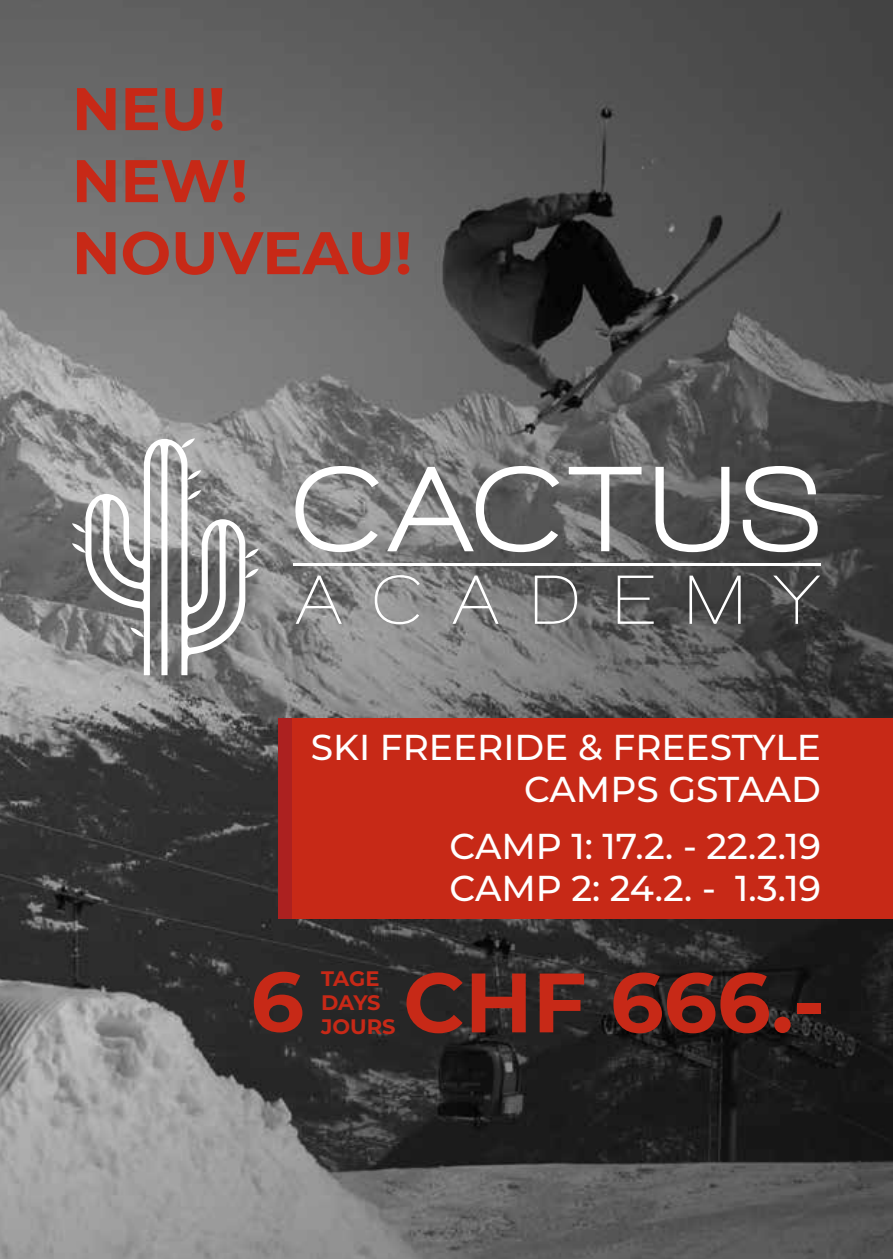
<style>
.page{position:relative;width:893px;height:1259px;background:#fff}
.page>*{position:absolute;margin:0;border:0;box-sizing:border-box;transform-origin:0 0}
.t1{font:700 84px "Montserrat";color:#c72917}
.t2{font:700 60px/72px "Montserrat";color:#c72917}
.t3{font:500 36px/42px "Montserrat";color:#fff;text-align:right}
.t4{font:700 21px/24px "Montserrat";letter-spacing:-.005em;color:#c72917}
</style>
<div class="page">
<img style="left:0;top:0;width:893px;height:1259px">
<div style="left:291px;top:718px;width:602px;height:200px;background:#c72917"></div>
<div style="left:278px;top:718px;width:13px;height:200px;background:#ac2120"></div>
<svg style="left:295px;top:466px;width:84px;height:86px"></svg>
<svg style="left:387px;top:466px;width:172px;height:86px"></svg>
<svg style="left:569px;top:467px;width:73px;height:84px"></svg>
<svg style="left:655px;top:467px;width:74px;height:85px"></svg>
<svg style="left:743px;top:466px;width:75px;height:86px"></svg>
<svg style="left:296px;top:575px;width:46px;height:49px;background:#919191"></svg>
<svg style="left:375px;top:575px;width:45px;height:49px;background:#a0a0a0"></svg>
<svg style="left:452px;top:575px;width:47px;height:49px;background:#8e8e8e"></svg>
<svg style="left:535px;top:575px;width:42px;height:49px;background:#7f7f7f"></svg>
<svg style="left:618px;top:575px;width:36px;height:49px;background:#6f6f6f"></svg>
<svg style="left:689px;top:575px;width:52px;height:49px;background:#666"></svg>
<svg style="left:773px;top:575px;width:47px;height:49px;background:#555"></svg>
<hr style="left:294px;top:563px;width:527px;height:2px;background:#fff">
<svg style="left:72px;top:438px;width:187px;height:237px"></svg>
<h2 class="t2" style="left:72px;top:70px;width:342px">NEU!<br>NEW!<br>NOUVEAU!</h2>
<p class="t3" style="left:311px;top:725px;width:512px">SKI FREERIDE &amp; FREESTYLE<br>CAMPS GSTAAD</p>
<p class="t3" style="left:450px;top:824px;width:373px;text-align:left">CAMP 1: 17.2. - 22.2.19<br>CAMP 2: 24.2. - 1.3.19</p>
<h1 class="t1" style="left:251px;top:941px;width:55px">6</h1>
<p class="t4" style="left:321px;top:965px;width:61px">TAGE<br>DAYS</p>
<p class="t4" style="left:321px;top:1013px;width:76px">JOURS</p>
<h1 class="t1" style="left:403px;top:942px;width:424px">CHF 666.-</h1>
</div>
